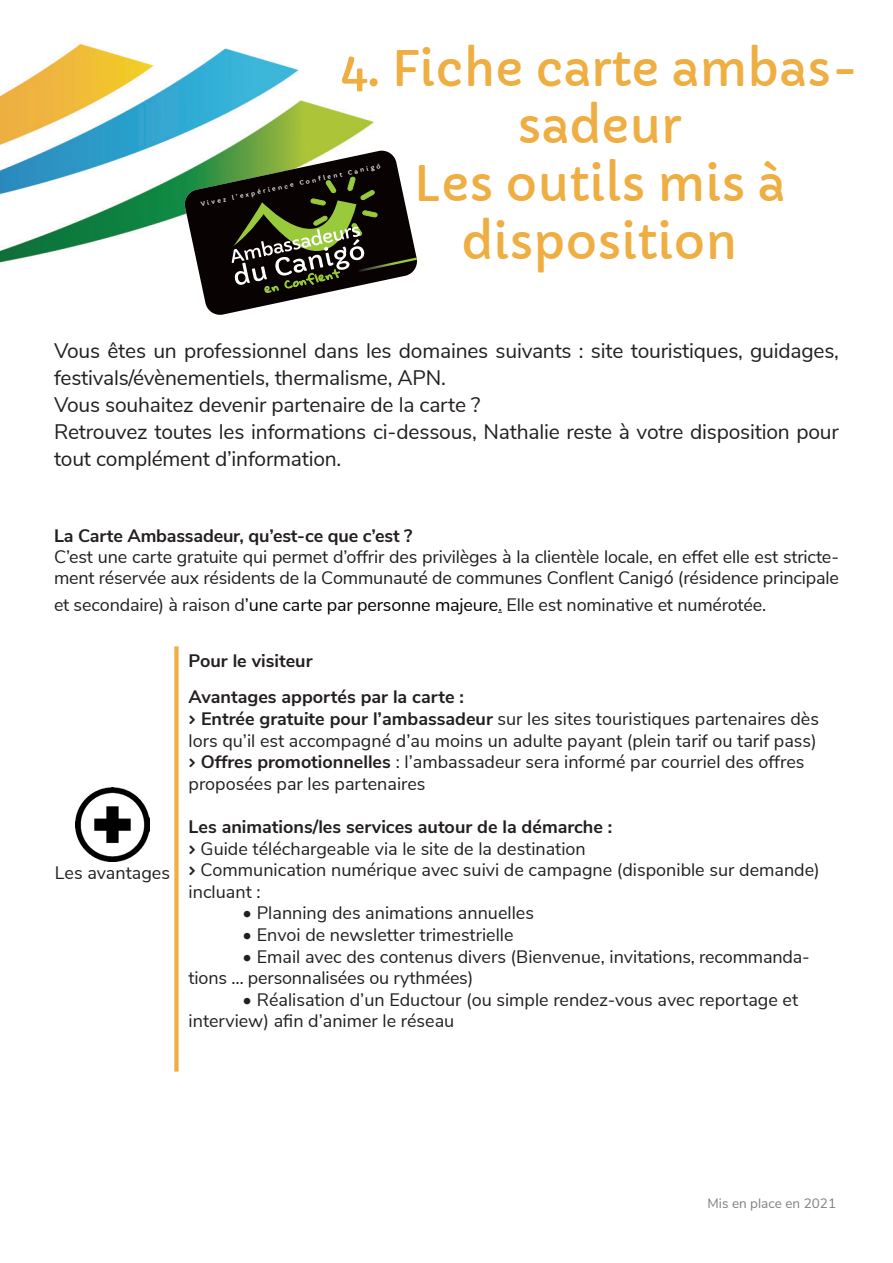
<style>
.page{position:relative;width:893px;height:1263px;background:#fff}
.page>*{position:absolute;margin:0;border:0;box-sizing:border-box;transform-origin:0 0}
.t1{font:48px/57.6px "Capriola";color:#eeae41;text-align:center}
.t2{font:21px/27px "Nunito Sans";letter-spacing:-.01em;color:#231f20}
.t3{font:18px/21.6px "Nunito Sans";color:#231f20}
.t4{font:700 18px/36.6px "Nunito Sans";color:#231f20}
.t5{font:13.5px "Nunito Sans";color:#7e8083}
.t6{font:5.7px "Capriola";color:#fff;scale:1.1 1}
.s1{color:#000}
.s2{font-family:"Capriola"}
.s3{font-weight:700}
</style>
<div class="page">
<img style="left:0;top:44px;width:384px;height:219px">
<img style="left:342px;top:44px;width:42px;height:47px">
<svg style="left:183px;top:151px;width:234px;height:164px"></svg>
<img style="left:76px;top:788px;width:73px;height:73px">
<svg style="left:174px;top:646px;width:5px;height:425px;background:#f0ba5e"></svg>
<h1 class="t1" style="left:340px;top:40px;width:521px">4. Fiche carte ambas&shy;sadeur<br>Les outils mis à disposition</h1>
<p class="t6" style="left:200px;top:201px;width:168px;rotate:-12deg">Vivez l’expérience Conflent Canigó</p>
<p class="t2" style="left:54px;top:336px;width:786px">Vous êtes un professionnel dans les domaines suivants : site touristiques, guidages, festivals/évènementiels, thermalisme, APN.<br>Vous souhaitez devenir partenaire de la carte ?<br>Retrouvez toutes les informations ci-dessous, Nathalie reste à votre disposition pour tout complément d’information.</p>
<p class="t4" style="left:54px;top:516px;width:360px">La Carte Ambassadeur, qu’est-ce que c’est ?</p>
<p class="t3" style="left:54px;top:545px;width:787px;line-height:21px">C’est une carte gratuite qui permet d’offrir des privilèges à la clientèle locale, en effet elle est stricte&shy;ment réservée aux résidents de la Communauté de communes Conflent Canigó (résidence principale</p>
<p class="t3" style="left:54px;top:593px;width:714px">et secondaire) à raison d<span class="s1">’une carte par personne majeure</span>. Elle est nominative et numérotée.</p>
<p class="t3" style="left:55px;top:861px;width:117px">Les avantages</p>
<p class="t4" style="left:189px;top:641px;width:277px">Pour le visiteur<br>Avantages apportés par la carte :</p>
<p class="t3" style="left:189px;top:707px;width:632px"><span class="s2">›</span> <span class="s3">Entrée gratuite pour l’ambassadeur</span> sur les sites touristiques partenaires dès lors qu’il est accompagné d’au moins un adulte payant (plein tarif ou tarif pass) <span class="s2">›</span> <span class="s3">Offres promotionnelles</span> : l’ambassadeur sera informé par courriel des offres proposées par les partenaires</p>
<p class="t3" style="left:189px;top:815px;width:633px"><span class="s3">Les animations/les services autour de la démarche :<br></span><span class="s2">›</span> Guide téléchargeable via le site de la destination<br><span class="s2">›</span> Communication numérique avec suivi de campagne (disponible sur demande) incluant :</p>
<p class="t3" style="left:243px;top:901px;width:293px">• Planning des animations annuelles</p>
<p class="t3" style="left:243px;top:923px;width:272px">• Envoi de newsletter trimestrielle</p>
<p class="t3" style="left:189px;top:944px;width:623px;text-indent:54px">• Email avec des contenus divers (Bienvenue, invitations, recommanda&shy;tions … personnalisées ou rythmées)</p>
<p class="t3" style="left:189px;top:987px;width:611px;text-indent:54px">• Réalisation d’un Eductour (ou simple rendez-vous avec reportage et interview) afin d’animer le réseau</p>
<p class="t5" style="left:707px;top:1193px;width:130px">Mis en place en 2021</p>
</div>
